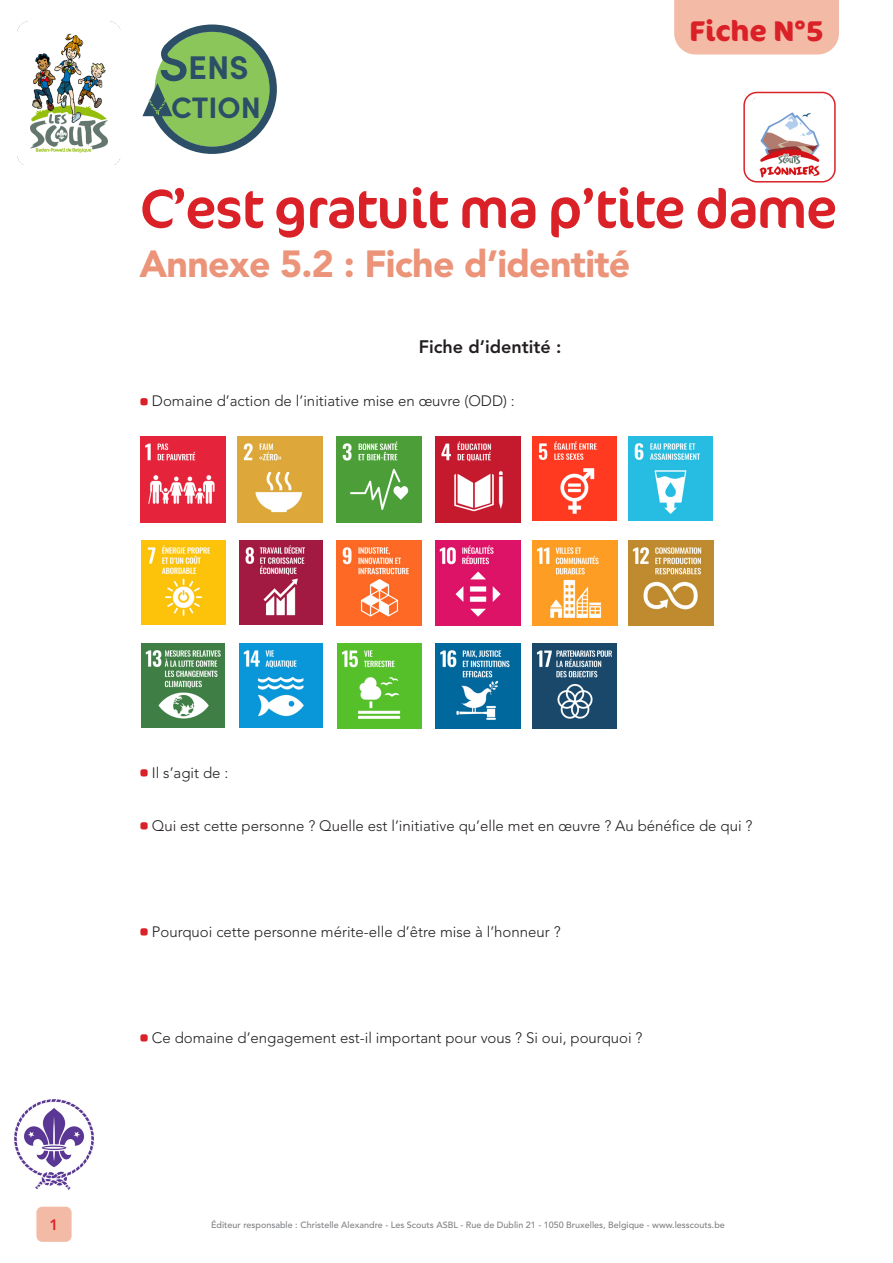
<style>
.page{position:relative;width:893px;height:1263px;background:#fff}
.page>*{position:absolute;margin:0;border:0;box-sizing:border-box;transform-origin:0 0}
.t1{font:55.5px "Cocon OT";letter-spacing:-.02em;color:#da2128}
.t2{font:900 37.5px "Avenir LT Std";letter-spacing:-.02em;color:#eb9479}
.t3{font:700 32.85px "Sofia Pro";color:#2c4e67}
.t4{font:700 29.7px "Sofia Pro";color:#2c4e67}
.t5{font:700 28.5px "Cocon OT";color:#da2128}
.t6{font:800 18px "Avenir LT Std";color:#231f20}
.t7{font:300 15px "Avenir LT Std";color:#231f20}
.t8{font:800 15px "Avenir LT Std";color:#da2128}
.t9{font:500 9px "Avenir LT Std";color:#808285}
</style>
<div class="page">
<div style="left:36px;top:1207px;width:36px;height:35px;background:#f3bba6;border-radius:6px"></div>
<img style="left:14px;top:1099px;width:80px;height:91px">
<img style="left:17px;top:22px;width:104px;height:142px">
<img style="left:753px;top:98px;width:73px;height:80px">
<div style="left:743px;top:92px;width:93px;height:91px;border:2px solid #da2128;border-radius:13px"></div>
<svg style="left:142px;top:25px;width:135px;height:129px"></svg>
<div style="left:674px;top:0;width:165px;height:54px;background:#f3bba6"></div>
<div style="left:140px;top:398px;width:8px;height:7px;background:#da2128;border-radius:2px"></div>
<div style="left:140px;top:769px;width:8px;height:7px;background:#da2128;border-radius:2px"></div>
<div style="left:140px;top:822px;width:8px;height:7px;background:#da2128;border-radius:2px"></div>
<div style="left:140px;top:928px;width:8px;height:7px;background:#da2128;border-radius:2px"></div>
<div style="left:140px;top:1034px;width:8px;height:7px;background:#da2128;border-radius:2px"></div>
<img style="left:533px;top:437px;width:83px;height:83px">
<img style="left:142px;top:540px;width:83px;height:84px">
<img style="left:629px;top:437px;width:83px;height:83px">
<img style="left:239px;top:540px;width:84px;height:84px">
<img style="left:140px;top:437px;width:86px;height:85px">
<img style="left:336px;top:437px;width:86px;height:85px">
<img style="left:238px;top:437px;width:85px;height:85px">
<img style="left:435px;top:437px;width:85px;height:85px">
<img style="left:336px;top:540px;width:85px;height:85px">
<img style="left:533px;top:541px;width:85px;height:85px">
<img style="left:435px;top:541px;width:85px;height:85px">
<img style="left:629px;top:541px;width:85px;height:85px">
<img style="left:142px;top:644px;width:83px;height:83px">
<img style="left:337px;top:644px;width:85px;height:84px">
<img style="left:240px;top:644px;width:83px;height:83px">
<img style="left:436px;top:644px;width:84px;height:84px">
<img style="left:532px;top:644px;width:85px;height:84px">
<h3 class="t3" style="left:188px;top:42px;width:62px">ENS</h3>
<h3 class="t4" style="left:171px;top:84px;width:91px">CTION</h3>
<p class="t5" style="left:690px;top:14px;width:135px">Fiche N°5</p>
<p class="t1" style="left:140px;top:176px;width:699px">C’est gratuit ma p’tite dame</p>
<p class="t2" style="left:140px;top:242px;width:492px">Annexe 5.2 : Fiche d’identité</p>
<p class="t6" style="left:419px;top:336px;width:144px">Fiche d’identité :</p>
<p class="t7" style="left:152px;top:392px;width:364px">Domaine d’action de l’initiative mise en œuvre (ODD) :</p>
<p class="t7" style="left:152px;top:763px;width:78px">Il s’agit de :</p>
<p class="t7" style="left:152px;top:816px;width:602px">Qui est cette personne ? Quelle est l’initiative qu’elle met en œuvre ? Au bénéfice de qui ?</p>
<p class="t7" style="left:152px;top:922px;width:410px">Pourquoi cette personne mérite-elle d’être mise à l’honneur ?</p>
<p class="t7" style="left:152px;top:1028px;width:492px">Ce domaine d’engagement est-il important pour vous ? Si oui, pourquoi ?</p>
<p class="t8" style="left:50px;top:1216px;width:10px">1</p>
<p class="t9" style="left:211px;top:1219px;width:515px">Éditeur responsable : Christelle Alexandre - Les Scouts ASBL - Rue de Dublin 21 - 1050 Bruxelles, Belgique - www.lesscouts.be</p>
</div>
